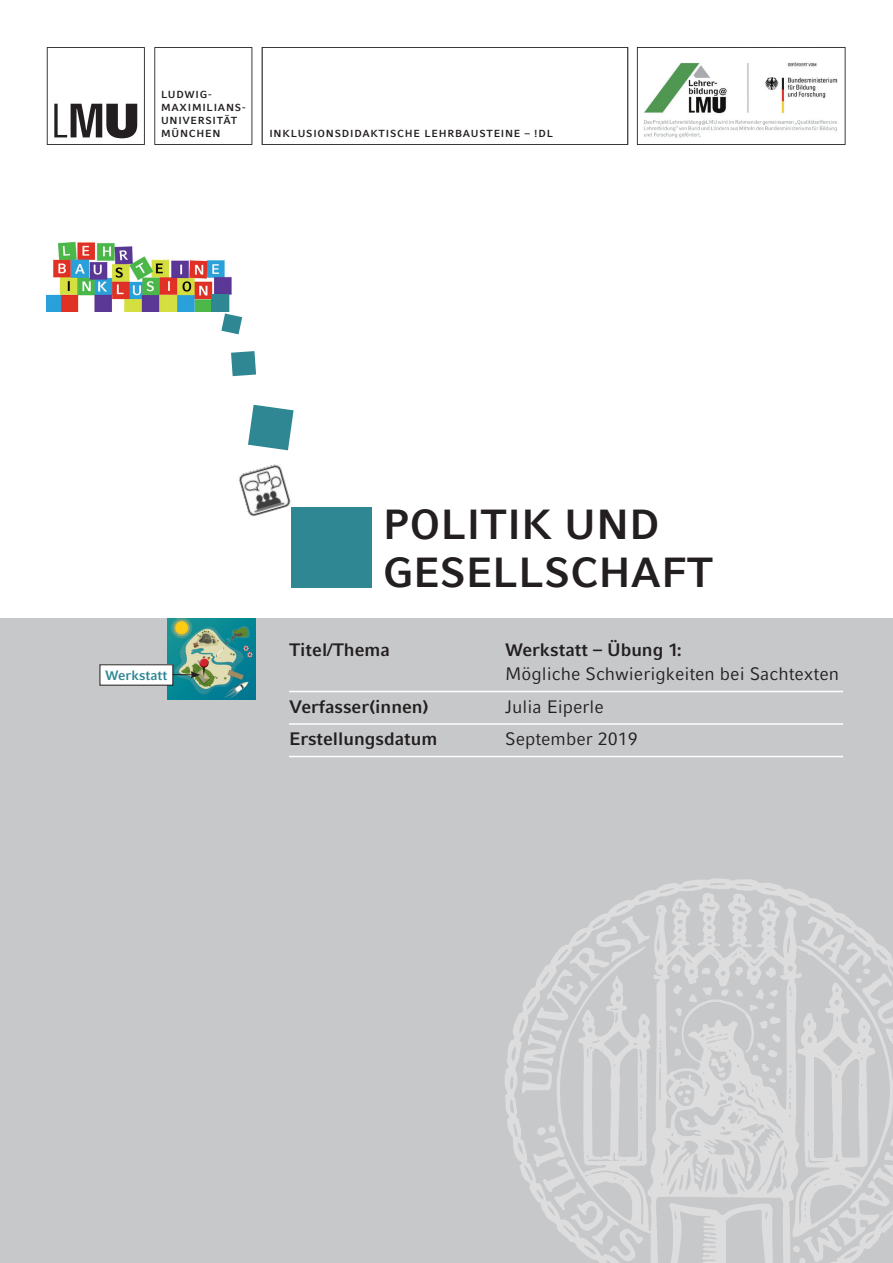
<style>
.page{position:relative;width:893px;height:1263px;background:#fff}
.page>*{position:absolute;margin:0;border:0;box-sizing:border-box;transform-origin:0 0}
.t1{font:700 42px "LMU Compatil Fact";color:#231f20}
.t2{font:18px/24px "LMU Compatil Fact";color:#231f20}
.t3{font:700 18px "LMU Compatil Fact";color:#231f20}
.Head_12pt{font:700 13.5px "LMU Compatil Fact";color:#2e8793}
.t4{font:700 10.2px/13.2px "LMU Compatil Fact";letter-spacing:.075em;color:#231f20}
.s1{font-weight:700}
</style>
<div class="page">
<div style="left:0;top:619px;width:893px;height:644px;background:#c7c8ca"></div>
<svg style="left:154px;top:47px;width:98px;height:98px"></svg>
<svg style="left:637px;top:47px;width:208px;height:98px"></svg>
<svg style="left:262px;top:47px;width:366px;height:98px"></svg>
<svg style="left:47px;top:47px;width:98px;height:98px"></svg>
<img style="left:643px;top:62px;width:199px;height:80px">
<img style="left:505px;top:879px;width:388px;height:384px">
<hr style="left:289px;top:691px;width:554px;height:1px;background:#fff">
<hr style="left:289px;top:723px;width:554px;height:2px;background:#fff">
<hr style="left:289px;top:756px;width:554px;height:1px;background:#fff">
<img style="left:168px;top:619px;width:88px;height:80px">
<div style="left:197px;top:656px;width:13px;height:10px;background:#fff;opacity:.75"></div>
<div style="left:197px;top:660px;width:13px;height:8px;background:#231f20;opacity:.75"></div>
<div style="left:100px;top:665px;width:73px;height:20px;background:#fff"></div>
<div style="left:99px;top:664px;width:74px;height:22px;border:1px solid #231f20"></div>
<svg style="left:173px;top:666px;width:32px;height:12px"></svg>
<div style="left:291px;top:507px;width:81px;height:81px;background:#2e8793"></div>
<img style="left:47px;top:241px;width:185px;height:71px">
<svg style="left:248px;top:405px;width:46px;height:45px"></svg>
<svg style="left:231px;top:351px;width:25px;height:25px"></svg>
<svg style="left:221px;top:313px;width:21px;height:21px"></svg>
<div style="left:211px;top:294px;width:18px;height:18px;background:#2e8793"></div>
<img style="left:239px;top:464px;width:52px;height:53px">
<p class="t4" style="left:161px;top:88px;width:86px">LUDWIG-<br>MAXIMILIANS-<br>UNIVERSITÄT<br>MÜNCHEN</p>
<p class="t4" style="left:269px;top:127px;width:285px">INKLUSIONSDIDAKTISCHE LEHRBAUSTEINE – !DL</p>
<p class="Head_12pt" style="left:105px;top:667px;width:64px">Werkstatt</p>
<p class="t1" style="left:383px;top:499px;width:279px">POLITIK UND</p>
<p class="t1" style="left:383px;top:547px;width:332px">GESELLSCHAFT</p>
<p class="t3" style="left:289px;top:639px;width:102px">Titel/Thema</p>
<p class="t2" style="left:505px;top:638px;width:335px"><span class="s1">Werkstatt – Übung 1:<br></span>Mögliche Schwierigkeiten bei Sachtexten</p>
<p class="t3" style="left:289px;top:696px;width:141px">Verfasser(innen)</p>
<p class="t2" style="left:505px;top:694px;width:100px">Julia Eiperle</p>
<p class="t3" style="left:289px;top:728px;width:150px">Erstellungsdatum</p>
<p class="t2" style="left:505px;top:727px;width:134px">September 2019</p>
</div>
